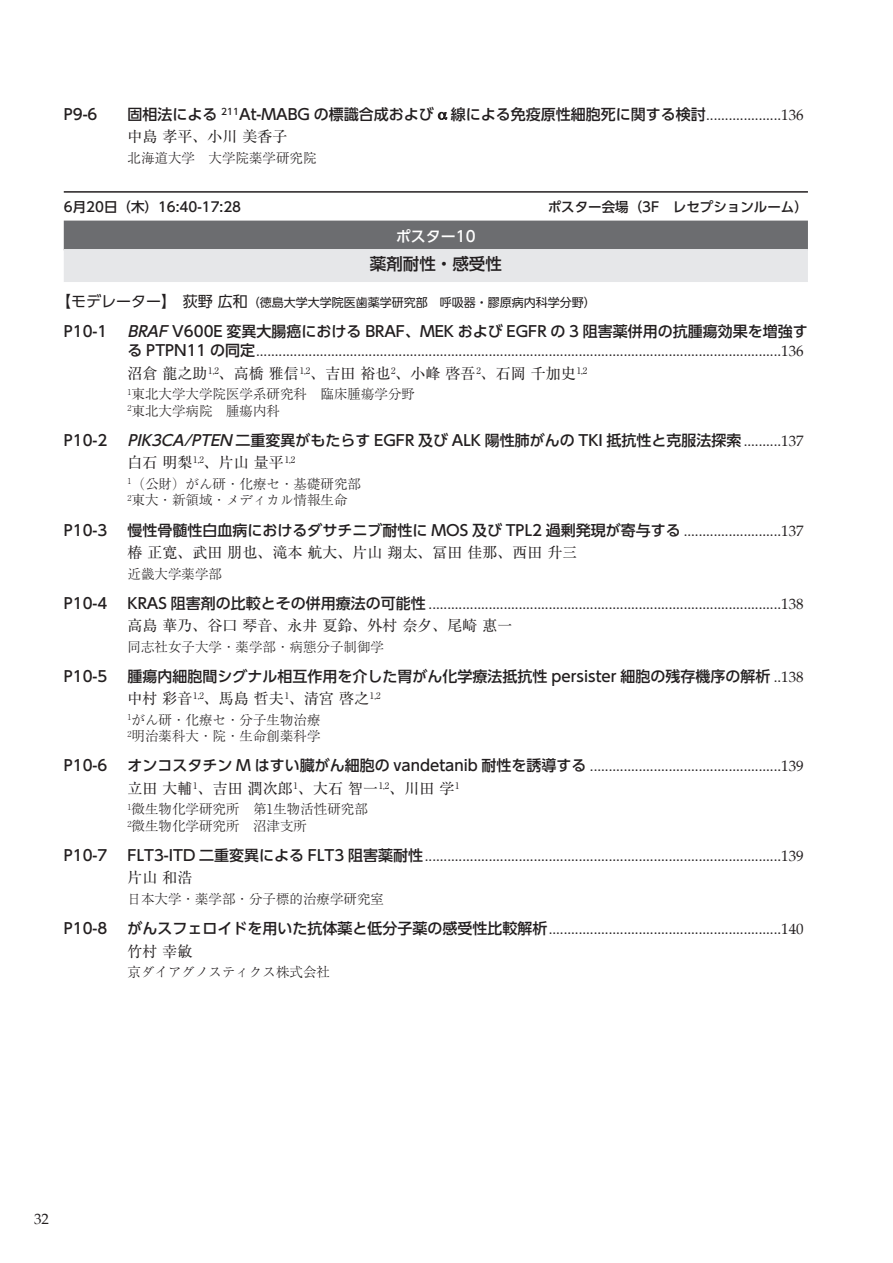
<style>
.page{position:relative;width:893px;height:1263px;background:#fff}
.page>*{position:absolute;margin:0;border:0;box-sizing:border-box;transform-origin:0 0}
.t1{font:500 16.5px "UD Shin Go Pro";color:#231f20}
.t2{font:15px/19.5px "Palatino";color:#231f20}
.t3{font:500 15px "UD Shin Go Pro";color:#231f20}
.t4{font:15px "Ryumin Pro";color:#231f20}
.t5{font:500 15px "UD Shin Go Pro";color:#fff}
.t6{font:300 13.5px/16.5px "Ryumin Pro";color:#231f20}
.t7{font:500 13.5px "UD Shin Go Pro";color:#231f20}
.t8{font:12px "UD Shin Go Pro";color:#231f20}
.s1{font-family:"Palatino";font-weight:400}
.s2{font-size:15px}
.s3{font-family:"UD Shin Go Pro";font-weight:500;font-style:italic}
.s4{font-family:"UD Shin Go Pro";font-weight:500}
.s5{font-style:italic}
</style>
<div class="page">
<hr style="left:64px;top:191px;width:744px;height:2px;background:#231f20">
<div style="left:64px;top:221px;width:744px;height:29px;background:#6c6d70"></div>
<div style="left:64px;top:249px;width:744px;height:33px;background:#e6e7e9"></div>
<p class="t3" style="left:64px;top:108px;width:35px">P9-6</p>
<p class="t3" style="left:128px;top:108px;width:678px">固相法による <sup>211</sup>At-MABG の標識合成および 線による免疫原性細胞死に関する検討<span class="s1">....................136</span></p>
<p class="t4" style="left:128px;top:130px;width:161px">中島 孝平、小川 美香子</p>
<p class="t6" style="left:128px;top:151px;width:190px">北海道大学　大学院薬学研究院</p>
<p class="t7" style="left:64px;top:202px;width:179px">6月20日（木）16:40-17:28</p>
<p class="t7" style="left:548px;top:202px;width:262px">ポスター会場（3F レセプションルーム）</p>
<p class="t5" style="left:396px;top:231px;width:81px">ポスター10</p>
<p class="t1" style="left:370px;top:258px;width:133px">薬剤耐性・感受性</p>
<p class="t8" style="left:56px;top:298px;width:541px"><span class="s2">【モデレーター】荻野 広和</span>（徳島大学大学院医歯薬学研究部　呼吸器・膠原病内科学分野）</p>
<p class="t3" style="left:64px;top:325px;width:45px">P10-1</p>
<p class="t2" style="left:128px;top:323px;width:682px"><span class="s3">BRAF</span> <span class="s4">V600E 変異大腸癌における BRAF、MEK および EGFR の 3 阻害薬併用の抗腫瘍効果を増強する PTPN11 の同定</span>............................................................................................................................................136</p>
<p class="t4" style="left:128px;top:367px;width:461px">沼倉 龍之助<sup>1,2</sup>、高橋 雅信<sup>1,2</sup>、吉田 裕也<sup>2</sup>、小峰 啓吾<sup>2</sup>、石岡 千加史<sup>1,2</sup></p>
<p class="t6" style="left:128px;top:388px;width:289px"><sup>1</sup>東北大学大学院医学系研究科　臨床腫瘍学分野<br><sup>2</sup>東北大学病院　腫瘍内科</p>
<p class="t3" style="left:64px;top:435px;width:45px">P10-2</p>
<p class="t3" style="left:128px;top:435px;width:678px"><span class="s5">PIK3CA/PTEN</span>二重変異がもたらす EGFR 及び ALK 陽性肺がんの TKI 抵抗性と克服法探索<span class="s1">..........137</span></p>
<p class="t4" style="left:128px;top:457px;width:169px">白石 明梨<sup>1,2</sup>、片山 量平<sup>1,2</sup></p>
<p class="t6" style="left:128px;top:477px;width:235px"><sup>1</sup>（公財）がん研・化療セ・基礎研究部<br><sup>2</sup>東大・新領域・メディカル情報生命</p>
<p class="t3" style="left:64px;top:524px;width:45px">P10-3</p>
<p class="t3" style="left:128px;top:524px;width:678px">慢性骨髄性白血病におけるダサチニブ耐性に MOS 及び TPL2 過剰発現が寄与する <span class="s1">..........................137</span></p>
<p class="t4" style="left:128px;top:546px;width:451px">椿 正寛、武田 朋也、滝本 航大、片山 翔太、冨田 佳那、西田 升三</p>
<p class="t6" style="left:128px;top:567px;width:96px">近畿大学薬学部</p>
<p class="t3" style="left:64px;top:597px;width:45px">P10-4</p>
<p class="t2" style="left:128px;top:595px;width:678px"><span class="s4">KRAS 阻害剤の比較とその併用療法の可能性</span> ..............................................................................................138</p>
<p class="t4" style="left:128px;top:620px;width:386px">高島 華乃、谷口 琴音、永井 夏鈴、外村 奈夕、尾崎 惠一</p>
<p class="t6" style="left:128px;top:640px;width:258px">同志社女子大学・薬学部・病態分子制御学</p>
<p class="t3" style="left:64px;top:670px;width:45px">P10-5</p>
<p class="t3" style="left:128px;top:670px;width:678px">腫瘍内細胞間シグナル相互作用を介した胃がん化学療法抵抗性 persister 細胞の残存機序の解析 <span class="s1">..138</span></p>
<p class="t4" style="left:128px;top:693px;width:255px">中村 彩音<sup>1,2</sup>、馬島 哲夫<sup>1</sup>、清宮 啓之<sup>1,2</sup></p>
<p class="t6" style="left:128px;top:713px;width:195px"><sup>1</sup>がん研・化療セ・分子生物治療<br><sup>2</sup>明治薬科大・院・生命創薬科学</p>
<p class="t3" style="left:64px;top:760px;width:45px">P10-6</p>
<p class="t2" style="left:128px;top:758px;width:678px"><span class="s4">オンコスタチン M はすい臓がん細胞の vandetanib 耐性を誘導する</span> ...................................................139</p>
<p class="t4" style="left:128px;top:782px;width:334px">立田 大輔<sup>1</sup>、吉田 潤次郎<sup>1</sup>、大石 智一<sup>1,2</sup>、川田 学<sup>1</sup></p>
<p class="t6" style="left:128px;top:803px;width:242px"><sup>1</sup>微生物化学研究所　第1生物活性研究部<br><sup>2</sup>微生物化学研究所　沼津支所</p>
<p class="t3" style="left:64px;top:850px;width:45px">P10-7</p>
<p class="t2" style="left:128px;top:847px;width:678px"><span class="s4">FLT3-ITD 二重変異による FLT3 阻害薬耐性</span>...............................................................................................139</p>
<p class="t4" style="left:128px;top:872px;width:66px">片山 和浩</p>
<p class="t6" style="left:128px;top:893px;width:258px">日本大学・薬学部・分子標的治療学研究室</p>
<p class="t3" style="left:64px;top:923px;width:45px">P10-8</p>
<p class="t2" style="left:128px;top:920px;width:678px"><span class="s4">がんスフェロイドを用いた抗体薬と低分子薬の感受性比較解析</span>..............................................................140</p>
<p class="t4" style="left:128px;top:945px;width:66px">竹村 幸敏</p>
<p class="t6" style="left:128px;top:966px;width:204px">京ダイアグノスティクス株式会社</p>
<p class="t2" style="left:34px;top:1210px;width:16px">32</p>
</div>
